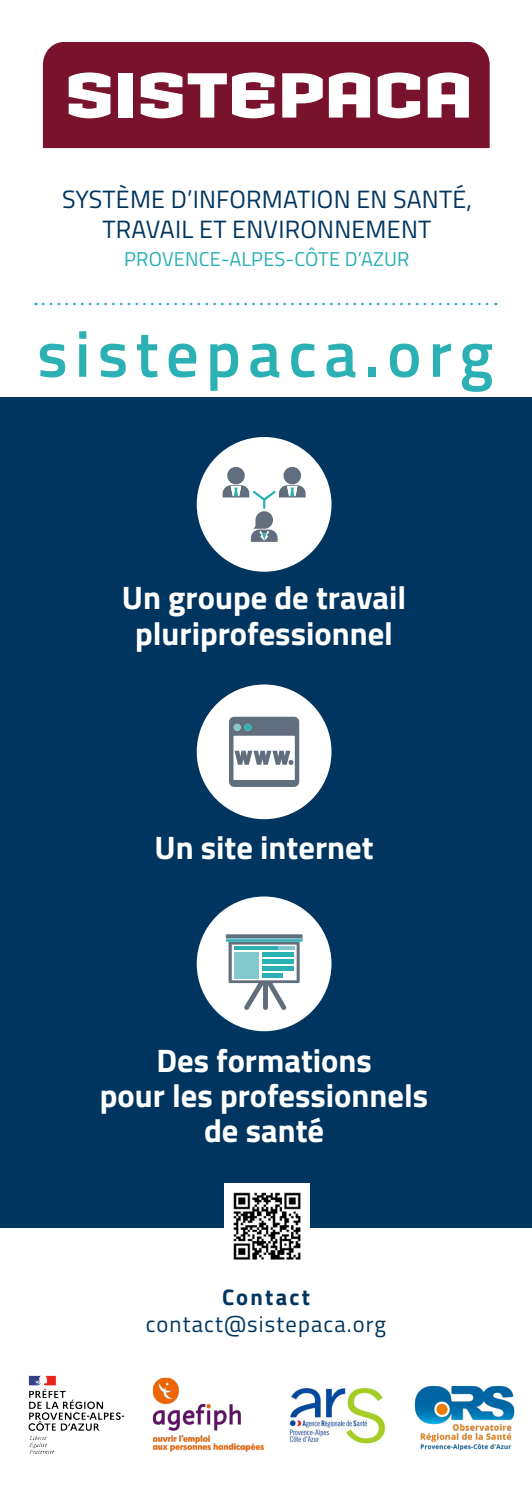
<style>
.page{position:relative;width:532px;height:1489px;background:#fff}
.page>*{position:absolute;margin:0;border:0;box-sizing:border-box;transform-origin:0 0}
.t1{font:600 65px "Titillium Web";letter-spacing:.11em;color:#2bb0b4}
.slogan{font:700 32.5px/35px "Titillium Web";color:#fff;text-align:center}
.slogan-2{font:25px/30px "Titillium Web";letter-spacing:.01em;color:#00355f;text-align:center}
.BodyLight{font:22.5px "Titillium Web";letter-spacing:.05em;color:#00355f}
.big_accroche{font:700 22.5px "Titillium Web";letter-spacing:.1em;color:#00355f}
.slogan-3{font:20px "Titillium Web";letter-spacing:.01em;color:#2bb0b4}
</style>
<div class="page">
<div style="left:0;top:397px;width:531px;height:830px;background:#00355f"></div>
<div style="left:42px;top:42px;width:448px;height:107px;background:#79132d"></div>
<svg style="left:69px;top:72px;width:41px;height:46px"></svg>
<div style="left:118px;top:73px;width:15px;height:44px;background:#fff"></div>
<svg style="left:141px;top:72px;width:41px;height:46px"></svg>
<svg style="left:188px;top:72px;width:86px;height:46px"></svg>
<svg style="left:282px;top:73px;width:40px;height:44px"></svg>
<svg style="left:329px;top:72px;width:41px;height:45px"></svg>
<svg style="left:377px;top:72px;width:43px;height:46px"></svg>
<svg style="left:427px;top:72px;width:41px;height:45px"></svg>
<svg style="left:43px;top:303px;width:453px;height:2px"></svg>
<div style="left:197px;top:437px;width:134px;height:134px;background:#fff;border-radius:50%"></div>
<div style="left:197px;top:684px;width:134px;height:135px;background:#fff;border-radius:50%"></div>
<div style="left:197px;top:896px;width:134px;height:135px;background:#fff;border-radius:50%"></div>
<img style="left:224px;top:1183px;width:85px;height:77px">
<img style="left:152px;top:1377px;width:112px;height:75px">
<img style="left:289px;top:1388px;width:97px;height:56px">
<img style="left:28px;top:1375px;width:97px;height:79px">
<img style="left:414px;top:1386px;width:101px;height:65px">
<svg style="left:229px;top:716px;width:70px;height:71px"></svg>
<svg style="left:226px;top:934px;width:76px;height:76px"></svg>
<div style="left:262px;top:951px;width:31px;height:5px;background:#2bb0b4"></div>
<hr style="left:262px;top:959px;width:31px;height:4px;background:#2bb0b4">
<hr style="left:262px;top:966px;width:31px;height:4px;background:#2bb0b4">
<div style="left:262px;top:973px;width:21px;height:5px;background:#2bb0b4"></div>
<div style="left:283px;top:467px;width:18px;height:17px;background:#616e7d;border-radius:50%"></div>
<div style="left:227px;top:467px;width:18px;height:17px;background:#616e7d;border-radius:50%"></div>
<svg style="left:222px;top:485px;width:83px;height:57px"></svg>
<p class="slogan-2" style="left:62px;top:183px;width:411px">SYSTÈME D’INFORMATION EN SANTÉ,<br>TRAVAIL ET ENVIRONNEMENT</p>
<p class="slogan-3" style="left:124px;top:244px;width:287px">PROVENCE-ALPES-CÔTE D’AZUR</p>
<p class="t1" style="left:37px;top:305px;width:457px">sistepaca.org</p>
<p class="slogan" style="left:122px;top:579px;width:285px">Un groupe de travail pluriprofessionnel</p>
<p class="slogan" style="left:155px;top:828px;width:220px">Un site internet</p>
<p class="slogan" style="left:100px;top:1041px;width:330px">Des formations<br>pour les professionnels de santé</p>
<p class="big_accroche" style="left:222px;top:1279px;width:89px">Contact</p>
<p class="BodyLight" style="left:146px;top:1307px;width:242px">contact@sistepaca.org</p>
</div>
